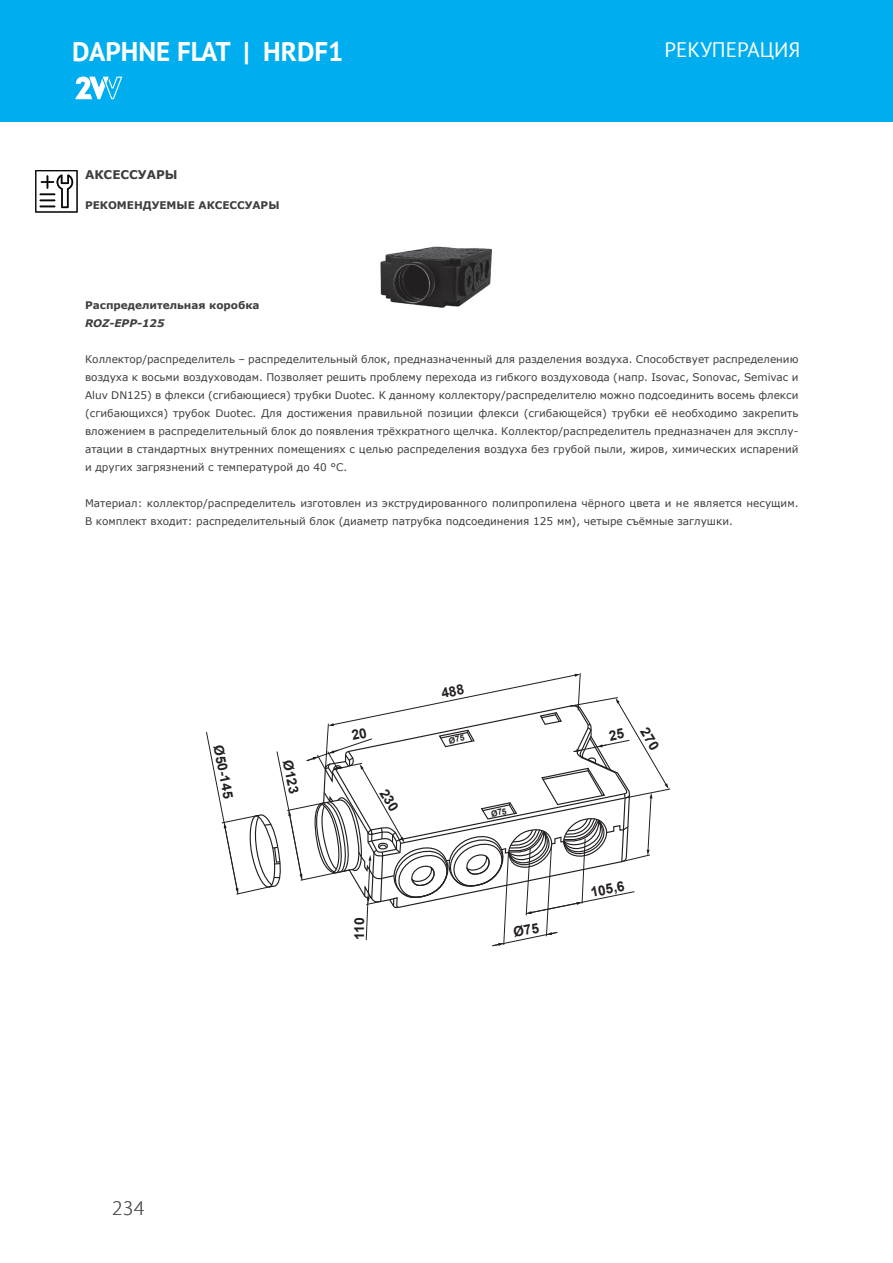
<style>
.page{position:relative;width:893px;height:1263px;background:#fff}
.page>*{position:absolute;margin:0;border:0;box-sizing:border-box;transform-origin:0 0}
.t1{font:700 27px "PT Sans";color:#fff}
.t2{font:21px "PT Sans";color:#fff}
.t3{font:300 21px "Myriad Pro";color:#57585a}
.t4{font:700 13.95px "Arial";color:#231f20}
.t5{font:700 13.65px "Arial";color:#231f20}
.Titulek_TM{font:700 12px "Verdana";color:#3e3e3f}
.t6{font:10.5px/18px "Verdana";color:#3e3e3f;text-align:justify}
.t7{font:700 10.5px "Verdana";color:#3e3e3f}
.t8{font:italic 700 10.5px "Verdana";color:#3e3e3f}
</style>
<div class="page">
<img style="left:380px;top:246px;width:112px;height:62px">
<div style="left:0;top:0;width:893px;height:122px;background:#00aeef"></div>
<svg style="left:75px;top:76px;width:47px;height:23px"></svg>
<svg style="left:35px;top:170px;width:43px;height:43px"></svg>
<svg style="left:206px;top:673px;width:464px;height:273px"></svg>
<h1 class="t1" style="left:72px;top:34px;width:273px">DAPHNE FLAT | HRDF1</h1>
<h2 class="t2" style="left:664px;top:36px;width:137px">РЕКУПЕРАЦИЯ</h2>
<h2 class="t2" style="left:653px;top:42px;width:149px">HEAT RECOVERY</h2>
<p class="Titulek_TM" style="left:85px;top:166px;width:94px">АКСЕССУАРЫ</p>
<p class="t7" style="left:85px;top:198px;width:196px">РЕКОМЕНДУЕМЫЕ АКСЕССУАРЫ</p>
<p class="t7" style="left:85px;top:298px;width:176px">Распределительная коробка</p>
<p class="t8" style="left:85px;top:316px;width:81px">ROZ-EPP-125</p>
<p class="t6" style="left:85px;top:350px;width:715px">Коллектор/распределитель – распределительный блок, предназначенный для разделения воздуха. Способствует распределению воздуха к восьми воздуховодам. Позволяет решить проблему перехода из гибкого воздуховода (напр. Isovac, Sonovac, Semivac и Aluv DN125) в флекси (сгибающиеся) трубки Duotec. К данному коллектору/распределителю можно подсоединить восемь флекси (сгибающихся) трубок Duotec. Для достижения правильной позиции флекси (сгибающейся) трубки её необходимо закрепить вложением в распределительный блок до появления трёхкратного щелчка. Коллектор/распределитель предназначен для эксплу&shy;атации в стандартных внутренних помещениях с целью распределения воздуха без грубой пыли, жиров, химических испарений и других загрязнений с температурой до 40 °C.</p>
<p class="t6" style="left:85px;top:494px;width:715px">Материал: коллектор/распределитель изготовлен из экструдированного полипропилена чёрного цвета и не является несущим.<br>В комплект входит: распределительный блок (диаметр патрубка подсоединения 125 мм), четыре съёмные заглушки.</p>
<p class="t5" style="left:227px;top:743px;width:56px;rotate:79deg">Ø50-145</p>
<p class="t5" style="left:297px;top:758px;width:36px;rotate:79deg">Ø123</p>
<p class="t5" style="left:350px;top:940px;width:24px;rotate:-90deg">110</p>
<h2 class="t3" style="left:112px;top:1195px;width:34px">234</h2>
<p class="t4" style="left:589px;top:883px;width:36px;rotate:-12deg">105,6</p>
</div>
